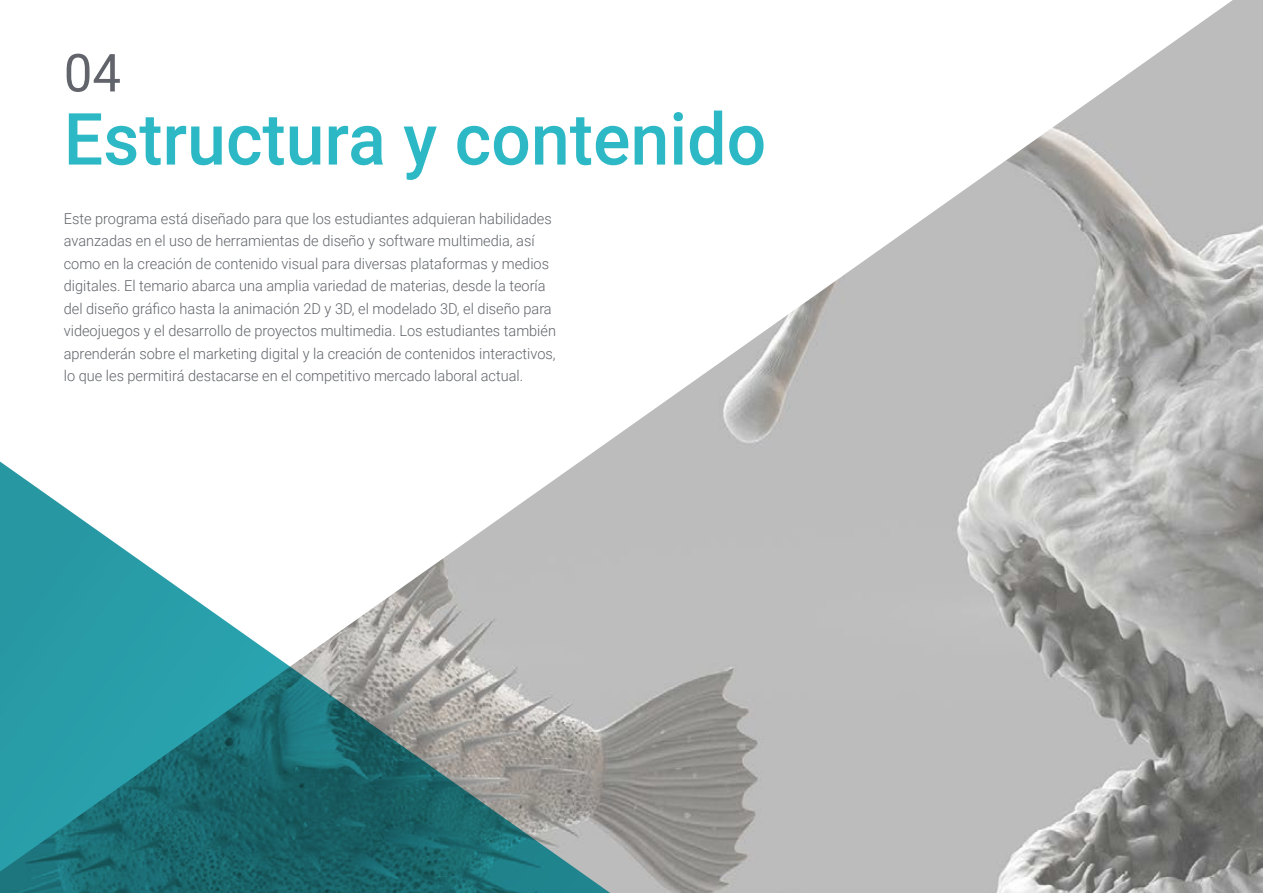
<style>
.page{position:relative;width:1263px;height:893px;background:#fff}
.page>*{position:absolute;margin:0;border:0;box-sizing:border-box;transform-origin:0 0}
.t1{font:500 72px "Roboto";color:#2db8c5}
.t2{font:52.5px "Roboto";color:#61646a}
.t3{font:300 15px/22.5px "Roboto";color:#61646a}
</style>
<div class="page">
<img style="left:602px;top:0;width:661px;height:893px">
<svg style="left:0;top:446px;width:640px;height:447px"></svg>
<h2 class="t2" style="left:64px;top:36px;width:59px">04</h2>
<h1 class="t1" style="left:64px;top:89px;width:704px">Estructura y contenido</h1>
<p class="t3" style="left:64px;top:207px;width:494px">Este programa está diseñado para que los estudiantes adquieran habilidades avanzadas en el uso de herramientas de diseño y software multimedia, así como en la creación de contenido visual para diversas plataformas y medios digitales. El temario abarca una amplia variedad de materias, desde la teoría del diseño gráfico hasta la animación 2D y 3D, el modelado 3D, el diseño para videojuegos y el desarrollo de proyectos multimedia. Los estudiantes también aprenderán sobre el marketing digital y la creación de contenidos interactivos, lo que les permitirá destacarse en el competitivo mercado laboral actual.</p>
</div>
